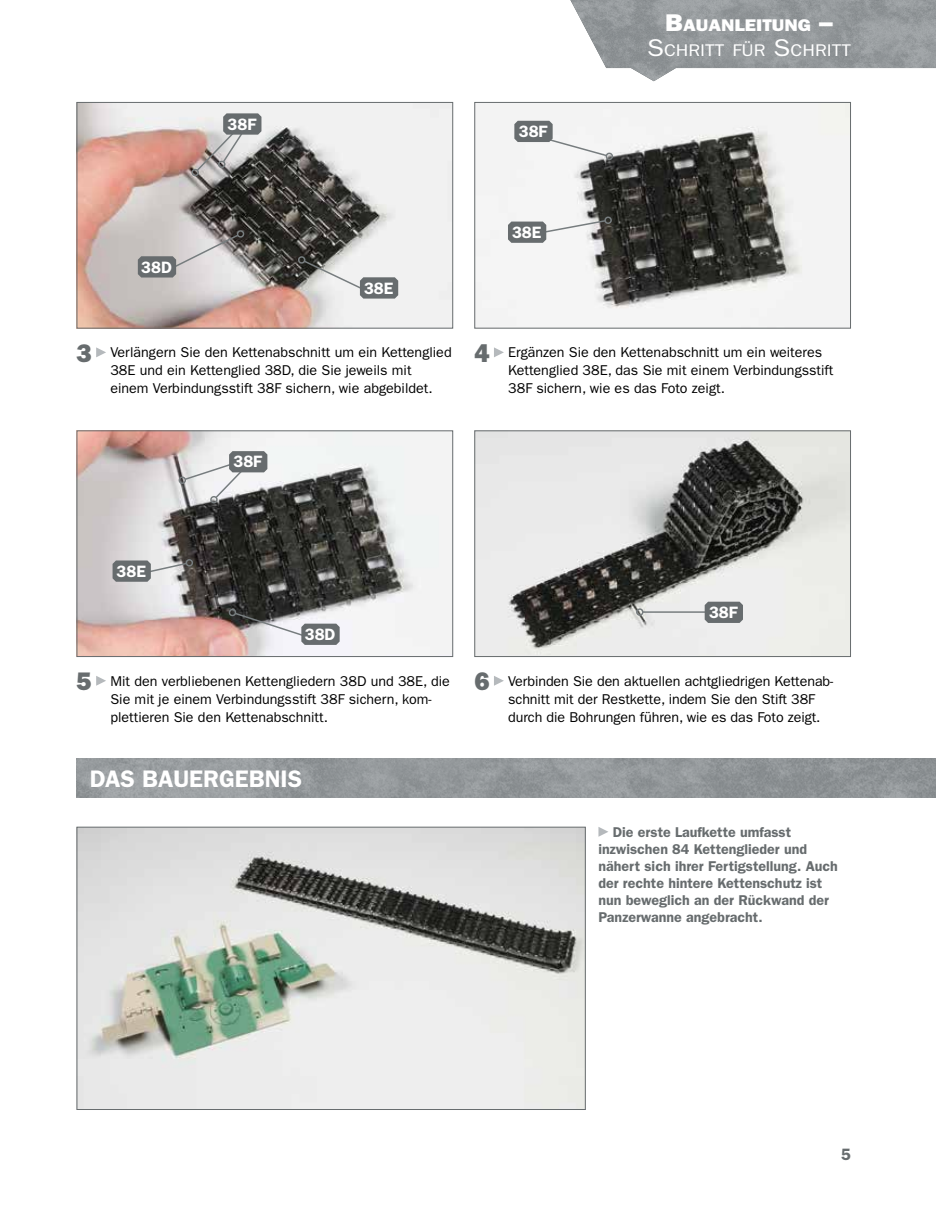
<style>
.page{position:relative;width:936px;height:1212px;background:#fff}
.page>*{position:absolute;margin:0;border:0;box-sizing:border-box;transform-origin:0 0}
.t1{font:600 24px "ITC Franklin Gothic Std";color:#fff}
.t2{font:16.95px "ITC Franklin Gothic Std";color:#fff;scale:1.12 1}
.t3{font:16.95px "ITC Franklin Gothic Std Hvy";color:#fff;scale:1.12 1}
.t4{font:600 16.5px "ITC Franklin Gothic Std";color:#fff}
.t5{font:600 16.5px "ITC Franklin Gothic Std";color:#676c6e}
.t6{font:14.25px/18px "ITC Franklin Gothic Std";color:#000}
.t7{font:600 14.25px/17.1px "ITC Franklin Gothic Std";color:#676c6e}
.s1{font-size:24.3px}
.s2{font-family:"ITC Franklin Gothic Std Hvy";font-size:25.5px;color:#676c6e}
</style>
<div class="page">
<img style="left:570px;top:0;width:365px;height:81px">
<img style="left:77px;top:759px;width:858px;height:39px">
<img style="left:79px;top:829px;width:504px;height:279px">
<div style="left:77px;top:827px;width:508px;height:283px;border:1px solid #676c6e"></div>
<svg style="left:598px;top:827px;width:10px;height:10px"></svg>
<img style="left:79px;top:104px;width:372px;height:222px">
<div style="left:77px;top:102px;width:376px;height:226px;border:1px solid #676c6e"></div>
<img style="left:476px;top:104px;width:372px;height:222px">
<div style="left:474px;top:102px;width:376px;height:226px;border:1px solid #676c6e"></div>
<svg style="left:96px;top:347px;width:10px;height:10px"></svg>
<svg style="left:494px;top:347px;width:10px;height:10px"></svg>
<img style="left:79px;top:432px;width:372px;height:223px">
<div style="left:77px;top:430px;width:376px;height:227px;border:1px solid #676c6e"></div>
<img style="left:476px;top:432px;width:372px;height:223px">
<div style="left:474px;top:430px;width:376px;height:227px;border:1px solid #676c6e"></div>
<svg style="left:96px;top:676px;width:10px;height:10px"></svg>
<svg style="left:494px;top:676px;width:10px;height:10px"></svg>
<svg style="left:138px;top:229px;width:106px;height:48px;background:#b7b4b4"></svg>
<div style="left:185px;top:559px;width:8px;height:8px;border:2px solid #777d7f;border-radius:3px"></div>
<svg style="left:112px;top:560px;width:76px;height:22px;background:#999b9c"></svg>
<svg style="left:296px;top:255px;width:102px;height:44px"></svg>
<svg style="left:191px;top:113px;width:70px;height:65px;background:#a9a3a2"></svg>
<div style="left:605px;top:152px;width:8px;height:8px;border:2px solid #777d7f;border-radius:3px"></div>
<svg style="left:514px;top:121px;width:94px;height:36px"></svg>
<div style="left:604px;top:216px;width:8px;height:8px;border:2px solid #777d7f;border-radius:50%"></div>
<svg style="left:508px;top:219px;width:99px;height:24px"></svg>
<svg style="left:179px;top:451px;width:88px;height:54px"></svg>
<hr style="left:642px;top:611px;width:76px;height:2px;background:#777d7f">
<div style="left:636px;top:608px;width:7px;height:8px;border:2px solid #777d7f;border-radius:50%"></div>
<svg style="left:704px;top:602px;width:39px;height:21px"></svg>
<svg style="left:227px;top:608px;width:112px;height:37px"></svg>
<p class="t4" style="left:141px;top:257px;width:32px">38D</p>
<p class="t4" style="left:227px;top:114px;width:30px">38F</p>
<p class="t4" style="left:364px;top:278px;width:31px">38E</p>
<p class="t4" style="left:518px;top:122px;width:30px">38F</p>
<p class="t4" style="left:512px;top:222px;width:31px">38E</p>
<p class="t3" style="left:665px;top:15px;width:151px"><span class="s1">B</span>AUANLEITUNG <span class="s1">–</span></p>
<p class="t2" style="left:647px;top:41px;width:183px"><span class="s1">S</span>CHRITT FÜR <span class="s1">S</span>CHRITT</p>
<p class="t6" style="left:110px;top:344px;width:343px;text-indent:-34px"><span class="s2">3</span> Verlängern Sie den Kettenabschnitt um ein Kettenglied<br>38E und ein Kettenglied 38D, die Sie jeweils mit einem Verbindungsstift 38F sichern, wie abgebildet.</p>
<p class="t6" style="left:508px;top:344px;width:327px;text-indent:-34px"><span class="s2">4</span> Ergänzen Sie den Kettenabschnitt um ein weiteres<br>Kettenglied 38E, das Sie mit einem Verbindungsstift<br>38F sichern, wie es das Foto zeigt.</p>
<p class="t4" style="left:117px;top:561px;width:31px">38E</p>
<p class="t4" style="left:233px;top:452px;width:30px">38F</p>
<p class="t4" style="left:305px;top:624px;width:32px">38D</p>
<p class="t4" style="left:709px;top:602px;width:30px">38F</p>
<p class="t6" style="left:110px;top:672px;width:341px;text-indent:-34px"><span class="s2">5</span> Mit den verbliebenen Kettengliedern 38D und 38E, die<br>Sie mit je einem Verbindungsstift 38F sichern, kom&shy;plettieren Sie den Kettenabschnitt.</p>
<p class="t6" style="left:508px;top:672px;width:326px;text-indent:-34px"><span class="s2">6</span> Verbinden Sie den aktuellen achtgliedrigen Kettenab&shy;schnitt mit der Restkette, indem Sie den Stift 38F durch die Bohrungen führen, wie es das Foto zeigt.</p>
<h1 class="t1" style="left:90px;top:764px;width:214px">DAS BAUERGEBNIS</h1>
<p class="t7" style="left:598px;top:823px;width:241px;text-indent:14px">Die erste Laufkette umfasst inzwischen 84 Kettenglieder und nähert sich ihrer Fertigstellung. Auch der rechte hintere Kettenschutz ist nun beweglich an der Rückwand der<br>Panzerwanne angebracht.</p>
<p class="t5" style="left:840px;top:1144px;width:11px">5</p>
</div>
